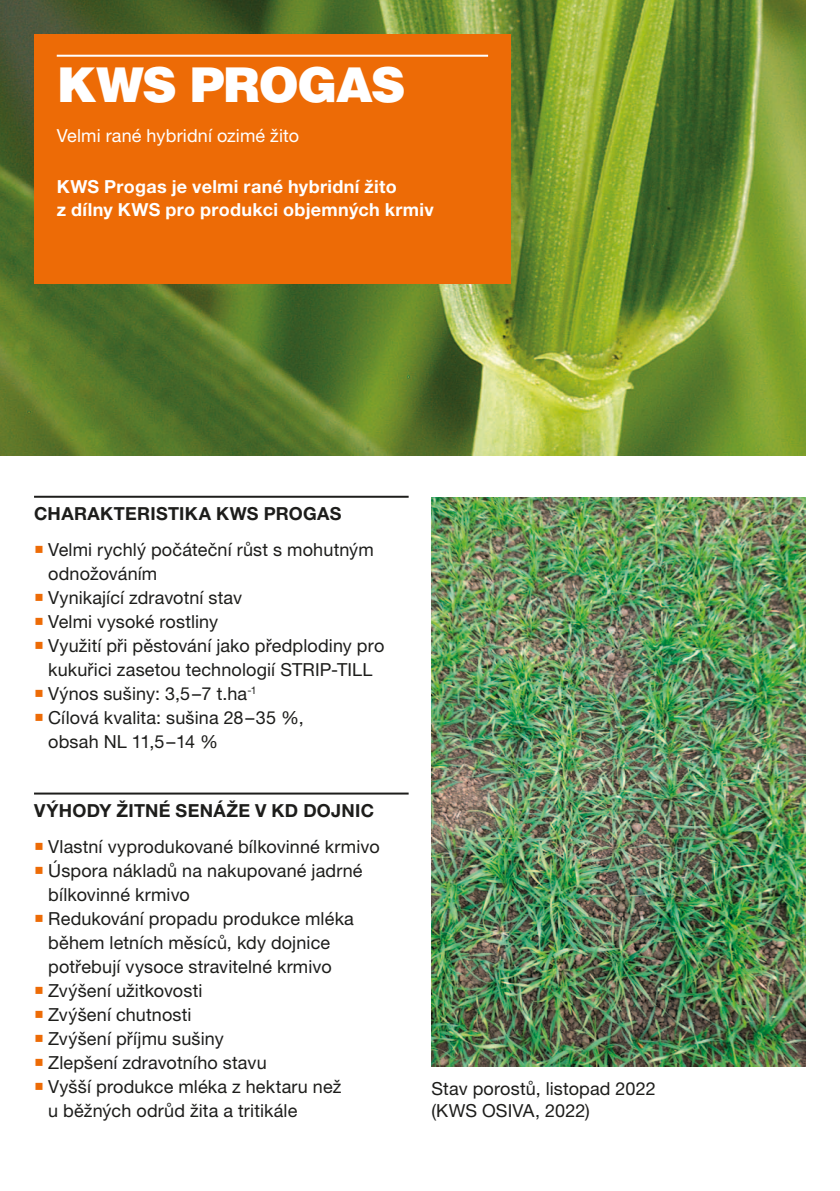
<style>
.page{position:relative;width:840px;height:1191px;background:#fff}
.page>*{position:absolute;margin:0;border:0;box-sizing:border-box;transform-origin:0 0}
.t1{font:900 48px "Helvetica CE";letter-spacing:-.035em;color:#fff}
.t2{font:18px/24px "Helvetica Neue LT Pro";letter-spacing:.01em;color:#1d1d1b}
.t3{font:700 18px/22.6px "Helvetica Neue LT Pro";letter-spacing:.02em;color:#fff}
.t4{font:700 18px "Helvetica Neue LT Pro";letter-spacing:.02em;color:#1d1d1b}
.t5{font:18px "Helvetica Neue LT Pro";letter-spacing:.005em;color:#fff}
</style>
<div class="page">
<img style="left:0;top:0;width:805px;height:455px">
<div style="left:34px;top:34px;width:476px;height:249px;background:#ed6b06"></div>
<hr style="left:57px;top:55px;width:431px;height:2px;background:#fff">
<hr style="left:34px;top:496px;width:374px;height:2px;background:#1d1d1b">
<hr style="left:34px;top:792px;width:374px;height:2px;background:#1d1d1b">
<img style="left:431px;top:497px;width:374px;height:569px">
<h1 class="t1" style="left:57px;top:57px;width:350px">KWS PROGAS</h1>
<p class="t5" style="left:57px;top:125px;width:244px">Velmi rané hybridní ozimé žito</p>
<p class="t3" style="left:57px;top:175px;width:378px">KWS Progas je velmi rané hybridní žito<br>z dílny KWS pro produkci objemných krmiv</p>
<p class="t4" style="left:34px;top:503px;width:307px">charakteristika KWS Progas</p>
<p class="t2" style="left:48px;top:537px;width:337px">Velmi rychlý počáteční růst s mohutným odnožováním<br>Vynikající zdravotní stav<br>Velmi vysoké rostliny<br>Využití při pěstování jako předplodiny pro kukuřici zasetou technologií STRIP-TILL<br>Výnos sušiny: 3,5–7 t.ha<sup>-1<br></sup>Cílová kvalita: sušina 28–35 %,<br>obsah NL 11,5–14 %</p>
<p class="t4" style="left:34px;top:799px;width:341px">výhody žitné senáže v KD dojnic</p>
<p class="t2" style="left:48px;top:834px;width:333px">Vlastní vyprodukované bílkovinné krmivo<br>Úspora nákladů na nakupované jadrné bílkovinné krmivo<br>Redukování propadu produkce mléka během letních měsíců, kdy dojnice potřebují vysoce stravitelné krmivo<br>Zvýšení užitkovosti<br>Zvýšení chutnosti<br>Zvýšení příjmu sušiny<br>Zlepšení zdravotního stavu<br>Vyšší produkce mléka z hektaru než<br>u běžných odrůd žita a tritikále</p>
<p class="t2" style="left:431px;top:1076px;width:226px;line-height:22.6px">Stav porostů, listopad 2022 (KWS OSIVA, 2022)</p>
</div>
